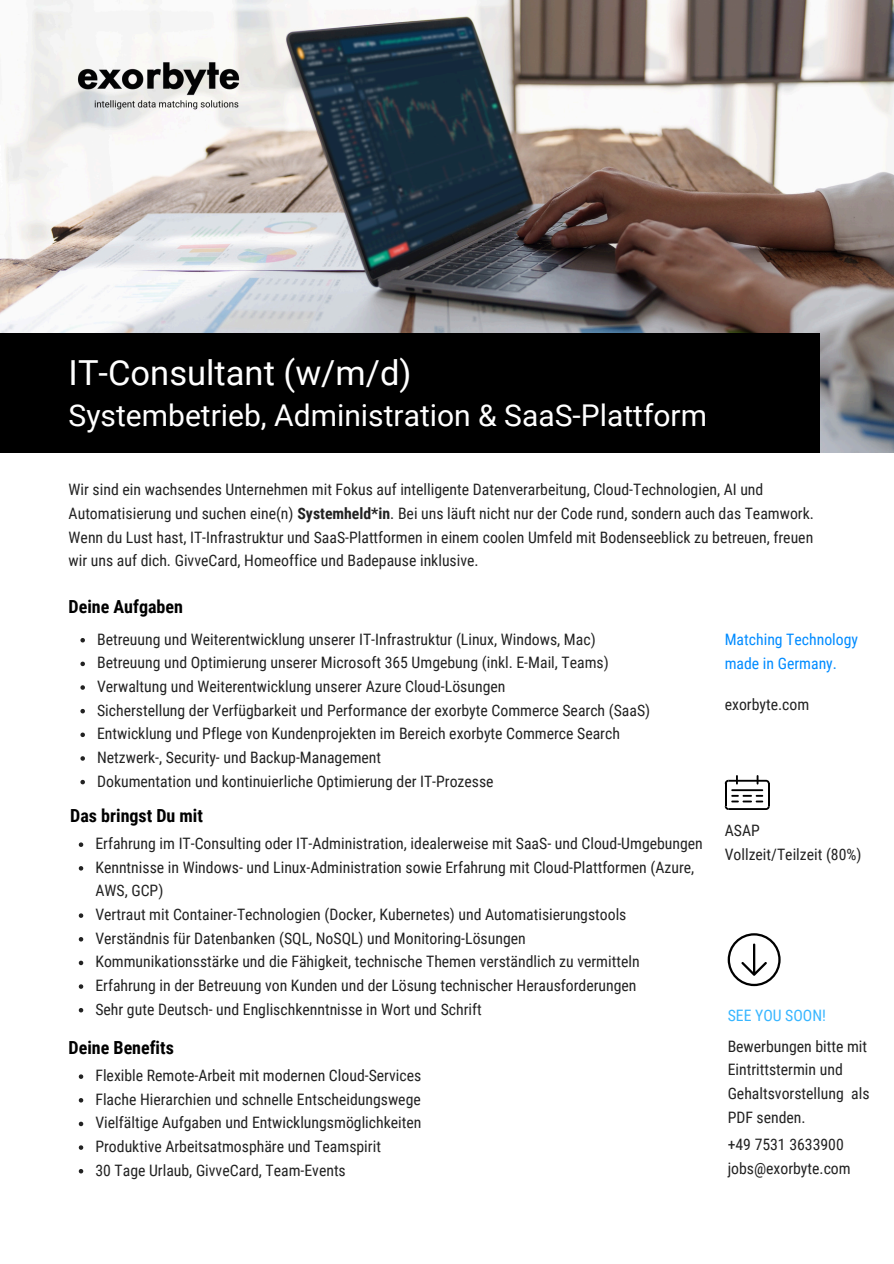
<style>
.page{position:relative;width:894px;height:1264px;background:#fff}
.page>*{position:absolute;margin:0;border:0;box-sizing:border-box;transform-origin:0 0}
.t1{font:34.5px "Roboto";color:#fff}
.t2{font:30px "Roboto";color:#fff}
.t3{font:700 18px "Roboto Condensed";color:#000}
.t4{font:15.75px/23.7px "Roboto Condensed";color:#222}
.t5{font:15.75px/23.7px "Roboto Condensed";color:#008bff}
.t6{font:15.75px "Roboto Condensed";color:#38b6ff}
.s1{font-weight:700}
</style>
<div class="page">
<img style="left:0;top:0;width:893px;height:452px">
<div style="left:0;top:333px;width:819px;height:119px;background:#000"></div>
<svg style="left:727px;top:933px;width:53px;height:53px"></svg>
<hr style="left:724px;top:783px;width:2px;height:23px;background:#000">
<hr style="left:767px;top:783px;width:2px;height:23px;background:#000">
<svg style="left:724px;top:775px;width:45px;height:9px"></svg>
<hr style="left:731px;top:789px;width:32px;height:2px;background:#000">
<svg style="left:724px;top:795px;width:45px;height:15px"></svg>
<img style="left:69px;top:45px;width:180px;height:77px">
<svg style="left:80px;top:638px;width:5px;height:4px"></svg>
<svg style="left:80px;top:661px;width:5px;height:5px"></svg>
<svg style="left:80px;top:685px;width:5px;height:4px"></svg>
<svg style="left:80px;top:709px;width:5px;height:4px"></svg>
<svg style="left:80px;top:732px;width:5px;height:5px"></svg>
<svg style="left:80px;top:756px;width:5px;height:4px"></svg>
<svg style="left:80px;top:779px;width:5px;height:5px"></svg>
<svg style="left:79px;top:842px;width:4px;height:5px"></svg>
<svg style="left:79px;top:866px;width:4px;height:4px"></svg>
<svg style="left:79px;top:913px;width:4px;height:4px"></svg>
<svg style="left:79px;top:937px;width:4px;height:4px"></svg>
<svg style="left:79px;top:960px;width:4px;height:5px"></svg>
<svg style="left:79px;top:984px;width:4px;height:4px"></svg>
<svg style="left:79px;top:1008px;width:4px;height:4px"></svg>
<svg style="left:79px;top:1074px;width:4px;height:4px"></svg>
<svg style="left:79px;top:1098px;width:4px;height:4px"></svg>
<svg style="left:79px;top:1121px;width:4px;height:5px"></svg>
<svg style="left:79px;top:1145px;width:4px;height:4px"></svg>
<svg style="left:79px;top:1169px;width:4px;height:4px"></svg>
<p class="t1" style="left:69px;top:353px;width:344px">IT-Consultant (w/m/d)</p>
<p class="t2" style="left:69px;top:398px;width:639px">Systembetrieb, Administration &amp; SaaS-Plattform</p>
<p class="t4" style="left:69px;top:478px;width:746px">Wir sind ein wachsendes Unternehmen mit Fokus auf intelligente Datenverarbeitung, Cloud-Technologien, AI und Automatisierung und suchen eine(n) <span class="s1">Systemheld*in</span>. Bei uns läuft nicht nur der Code rund, sondern auch das Teamwork.<br>Wenn du Lust hast, IT-Infrastruktur und SaaS-Plattformen in einem coolen Umfeld mit Bodenseeblick zu betreuen, freuen wir uns auf dich. GivveCard, Homeoffice und Badepause inklusive.</p>
<h2 class="t3" style="left:69px;top:596px;width:116px">Deine Aufgaben</h2>
<p class="t4" style="left:97px;top:627px;width:500px">Betreuung und Weiterentwicklung unserer IT-Infrastruktur (Linux, Windows, Mac)</p>
<p class="t4" style="left:97px;top:651px;width:513px">Betreuung und Optimierung unserer Microsoft 365 Umgebung (inkl. E-Mail, Teams)</p>
<h1 class="t4" style="left:97px;top:674px;width:409px">Verwaltung und Weiterentwicklung unserer Azure Cloud-Lösungen</h1>
<p class="t4" style="left:97px;top:698px;width:554px">Sicherstellung der Verfügbarkeit und Performance der exorbyte Commerce Search (SaaS)</p>
<h2 class="t4" style="left:97px;top:722px;width:524px">Entwicklung und Pflege von Kundenprojekten im Bereich exorbyte Commerce Search</h2>
<p class="t4" style="left:97px;top:745px;width:285px">Netzwerk-, Security- und Backup-Management</p>
<p class="t4" style="left:97px;top:769px;width:398px">Dokumentation und kontinuierliche Optimierung der IT-Prozesse</p>
<p class="t3" style="left:70px;top:805px;width:134px">Das bringst Du mit</p>
<p class="t4" style="left:95px;top:832px;width:608px">Erfahrung im IT-Consulting oder IT-Administration, idealerweise mit SaaS- und Cloud-Umgebungen</p>
<p class="t4" style="left:95px;top:855px;width:600px">Kenntnisse in Windows- und Linux-Administration sowie Erfahrung mit Cloud-Plattformen (Azure,<br>AWS, GCP)</p>
<p class="t4" style="left:95px;top:902px;width:532px">Vertraut mit Container-Technologien (Docker, Kubernetes) und Automatisierungstools</p>
<p class="t4" style="left:95px;top:926px;width:431px">Verständnis für Datenbanken (SQL, NoSQL) und Monitoring-Lösungen</p>
<p class="t4" style="left:95px;top:950px;width:545px">Kommunikationsstärke und die Fähigkeit, technische Themen verständlich zu vermitteln</p>
<h2 class="t4" style="left:95px;top:973px;width:542px">Erfahrung in der Betreuung von Kunden und der Lösung technischer Herausforderungen</h2>
<p class="t4" style="left:95px;top:997px;width:388px">Sehr gute Deutsch- und Englischkenntnisse in Wort und Schrift</p>
<p class="t3" style="left:69px;top:1036px;width:107px">Deine Benefits</p>
<p class="t4" style="left:95px;top:1063px;width:327px">Flexible Remote-Arbeit mit modernen Cloud-Services</p>
<p class="t4" style="left:95px;top:1087px;width:327px">Flache Hierarchien und schnelle Entscheidungswege</p>
<p class="t4" style="left:95px;top:1111px;width:327px">Vielfältige Aufgaben und Entwicklungsmöglichkeiten</p>
<p class="t4" style="left:95px;top:1134px;width:287px">Produktive Arbeitsatmosphäre und Teamspirit</p>
<p class="t4" style="left:95px;top:1158px;width:252px">30 Tage Urlaub, GivveCard, Team-Events</p>
<p class="t5" style="left:724px;top:628px;width:135px">Matching Technology made in Germany.</p>
<p class="t4" style="left:724px;top:693px;width:86px">exorbyte.com</p>
<p class="t4" style="left:724px;top:819px;width:37px">ASAP</p>
<p class="t4" style="left:724px;top:842px;width:138px">Vollzeit/Teilzeit (80%)</p>
<p class="t6" style="left:727px;top:1006px;width:100px">SEE YOU SOON!</p>
<p class="t4" style="left:727px;top:1034px;width:143px">Bewerbungen bitte mit<br>Eintrittstermin und<br>Gehaltsvorstellung als<br>PDF senden.</p>
<p class="t4" style="left:727px;top:1132px;width:118px">+49 7531 3633900</p>
<p class="t4" style="left:727px;top:1156px;width:124px">jobs@exorbyte.com</p>
</div>
